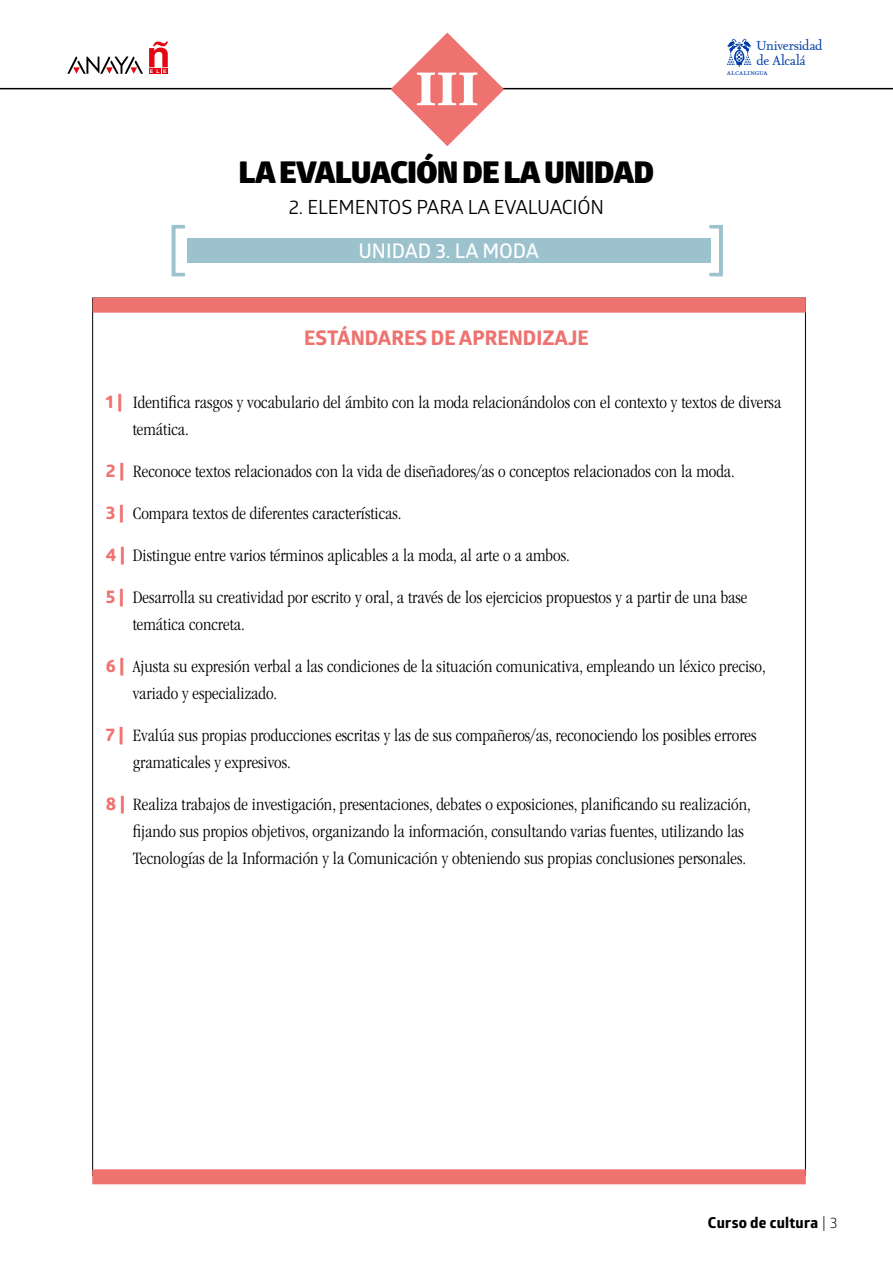
<style>
.page{position:relative;width:893px;height:1263px;background:#fff}
.page>*{position:absolute;margin:0;border:0;box-sizing:border-box;transform-origin:0 0}
.t1{font:700 52.5px "ITC Garamond Std";color:#fff}
.t2{font:900 30px "Glober";letter-spacing:-.01em;color:#000}
.t3{font:700 20.1px "Globerx";color:#ee7370}
.t4{font:600 20.1px "Glober";color:#fff}
.t5{font:19.5px "Glober";letter-spacing:-.01em;color:#000}
.t6{font:300 condensed 18px/27px "ITC Garamond Std";color:#000}
.t7{font:15.6px/14.7px "Seria";letter-spacing:-.01em;color:#003da6}
.t8{font:700 15px "Globerx";letter-spacing:.02em;color:#000}
.t9{font:9.15px "Seria Regular Caps";letter-spacing:-.01em;color:#003da6}
.t10{font:700 4.8px "Helvetica";color:#fff;scale:1.08 1}
.s1{font-family:"Globerx";font-weight:700;font-stretch:normal;color:#ee7370}
.s2{font-family:"Glober";font-weight:400}
</style>
<div class="page">
<svg style="left:0;top:33px;width:893px;height:113px"></svg>
<div style="left:187px;top:238px;width:523px;height:25px;background:#9cc2cd"></div>
<svg style="left:709px;top:225px;width:14px;height:52px"></svg>
<svg style="left:171px;top:225px;width:14px;height:52px"></svg>
<div style="left:92px;top:1169px;width:714px;height:15px;background:#ee7370"></div>
<div style="left:93px;top:298px;width:713px;height:15px;background:#ee7370"></div>
<p class="t10" style="left:150px;top:68px;width:17px">ELE</p>
<h1 class="t1" style="left:415px;top:59px;width:66px">iii</h1>
<h2 class="t2" style="left:239px;top:149px;width:417px">LA EVALUACIÓN DE LA UNIDAD</h2>
<p class="t5" style="left:289px;top:193px;width:317px">2. ELEMENTOS PARA LA EVALUACIÓN</p>
<p class="t4" style="left:358px;top:237px;width:182px">UNIDAD 3. LA MODA</p>
<p class="t3" style="left:304px;top:323px;width:286px">ESTÁNDARES DE APRENDIZAJE</p>
<p class="t7" style="left:756px;top:39px;width:68px">Universidad de Alcalá</p>
<p class="t9" style="left:727px;top:68px;width:42px">alcalingua</p>
<p class="t6" style="left:133px;top:389px;width:650px;text-indent:-27px"><span class="s1">1 |</span> Identifica rasgos y vocabulario del ámbito con la moda relacionándolos con el contexto y textos de diversa temática.</p>
<p class="t6" style="left:106px;top:458px;width:631px"><span class="s1">2 |</span> Reconoce textos relacionados con la vida de diseñadores/as o conceptos relacionados con la moda.</p>
<p class="t6" style="left:106px;top:500px;width:297px"><span class="s1">3 |</span> Compara textos de diferentes características.</p>
<p class="t6" style="left:106px;top:542px;width:465px"><span class="s1">4 |</span> Distingue entre varios términos aplicables a la moda, al arte o a ambos.</p>
<p class="t6" style="left:133px;top:584px;width:616px;text-indent:-27px"><span class="s1">5 |</span> Desarrolla su creatividad por escrito y oral, a través de los ejercicios propuestos y a partir de una base temática concreta.</p>
<p class="t6" style="left:133px;top:653px;width:635px;text-indent:-27px"><span class="s1">6 |</span> Ajusta su expresión verbal a las condiciones de la situación comunicativa, empleando un léxico preciso, variado y especializado.</p>
<p class="t6" style="left:133px;top:722px;width:625px;text-indent:-27px"><span class="s1">7 |</span> Evalúa sus propias producciones escritas y las de sus compañeros/as, reconociendo los posibles errores gramaticales y expresivos.</p>
<p class="t6" style="left:133px;top:791px;width:619px;text-indent:-27px"><span class="s1">8 |</span> Realiza trabajos de investigación, presentaciones, debates o exposiciones, planificando su realización, fijando sus propios objetivos, organizando la información, consultando varias fuentes, utilizando las<br>Tecnologías de la Información y la Comunicación y obteniendo sus propias conclusiones personales.</p>
<p class="t8" style="left:708px;top:1212px;width:131px">Curso de cultura <span class="s2">|</span> <span class="s2">3</span></p>
</div>
